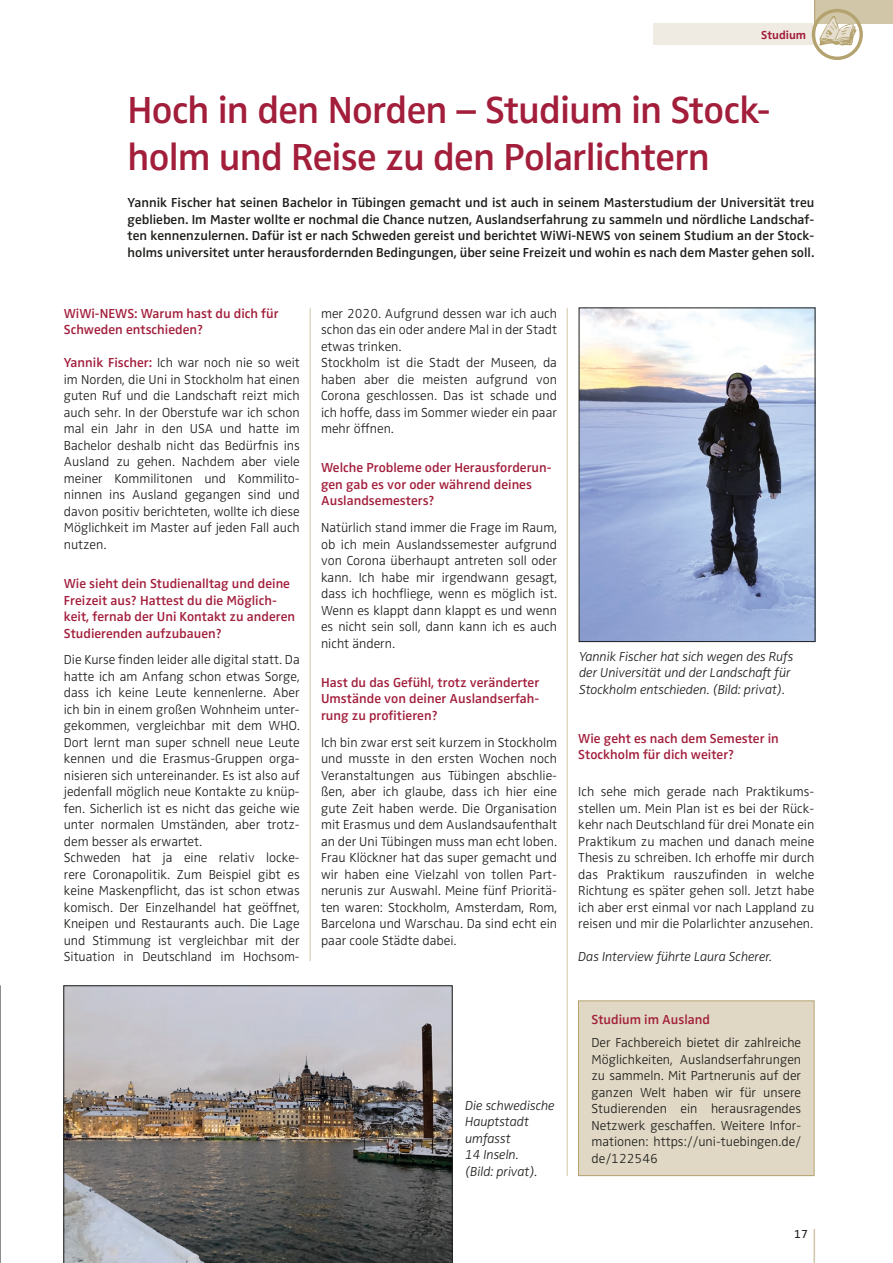
<style>
.page{position:relative;width:893px;height:1263px;background:#fff}
.page>*{position:absolute;margin:0;border:0;box-sizing:border-box;transform-origin:0 0}
.t1{font:600 39px/46.8px "Zwo OT";letter-spacing:-.02em;color:#a21e3b}
.t2{font:300 13.5px/16.5px "Zwo OT";color:#1d1d1b;text-align:justify}
.t3{font:600 13.5px/16.5px "Zwo OT";color:#a21e3b}
.t4{font:600 13.5px/16.5px "Zwo OT";color:#1d1d1b;text-align:justify}
.t5{font:italic 300 13.5px/16.5px "Zwo OT";letter-spacing:-.01em;color:#1d1d1b}
.t6{font:700 12px "Zwo OT";color:#a21e3b}
.t7{font:12px "Zwo OT";color:#1d1d1b}
.s1{font-weight:600;color:#a21e3b}
</style>
<div class="page">
<div style="left:814px;top:0;width:79px;height:24px;background:#d1c6a7"></div>
<hr style="left:814px;top:1229px;width:1px;height:34px;background:#d1c6a7">
<hr style="left:814px;top:0;width:1px;height:45px;background:#b4a26f">
<div style="left:653px;top:24px;width:161px;height:21px;background:#f0ebe2"></div>
<svg style="left:810px;top:7px;width:53px;height:53px"></svg>
<svg style="left:0;top:985px;width:1px;height:278px"></svg>
<hr style="left:310px;top:308px;width:1px;height:653px;background:#d1c6a7">
<hr style="left:567px;top:308px;width:1px;height:868px;background:#d1c6a7">
<div style="left:578px;top:1001px;width:236px;height:174px;background:#e0d8c4"></div>
<div style="left:578px;top:1001px;width:236px;height:175px;border:1px solid #b4a26f"></div>
<img style="left:64px;top:985px;width:388px;height:278px">
<img style="left:581px;top:310px;width:232px;height:330px">
<p class="t6" style="left:761px;top:28px;width:47px">Studium</p>
<h1 class="t1" style="left:128px;top:87px;width:645px">Hoch in den Norden – Studium in Stock&shy;holm und Reise zu den Polarlichtern</h1>
<p class="t4" style="left:128px;top:195px;width:688px">Yannik Fischer hat seinen Bachelor in Tübingen gemacht und ist auch in seinem Masterstudium der Universität treu geblieben. Im Master wollte er nochmal die Chance nutzen, Auslandserfahrung zu sammeln und nördliche Landschaf&shy;ten kennenzulernen. Dafür ist er nach Schweden gereist und berichtet WiWi-NEWS von seinem Studium an der Stock&shy;holms universitet unter herausfordernden Bedingungen, über seine Freizeit und wohin es nach dem Master gehen soll.</p>
<p class="t3" style="left:64px;top:305px;width:216px">WiWi-NEWS: Warum hast du dich für<br>Schweden entschieden?</p>
<p class="t2" style="left:64px;top:355px;width:238px"><span class="s1">Yannik Fischer:</span> Ich war noch nie so weit im Norden, die Uni in Stockholm hat einen guten Ruf und die Landschaft reizt mich auch sehr. In der Oberstufe war ich schon mal ein Jahr in den USA und hatte im Bachelor deshalb nicht das Bedürfnis ins Ausland zu gehen. Nachdem aber viele meiner Kommilitonen und Kommilito&shy;ninnen ins Ausland gegangen sind und davon positiv berichteten, wollte ich diese Möglichkeit im Master auf jeden Fall auch nutzen.</p>
<p class="t3" style="left:64px;top:575px;width:233px">Wie sieht dein Studienalltag und deine Freizeit aus? Hattest du die Möglich&shy;keit, fernab der Uni Kontakt zu anderen Studierenden aufzubauen?</p>
<p class="t2" style="left:64px;top:652px;width:238px;text-align:left">Die Kurse finden leider alle digital statt. Da hatte ich am Anfang schon etwas Sorge, dass ich keine Leute kennenlerne. Aber ich bin in einem großen Wohnheim unter&shy;gekommen, vergleichbar mit dem WHO.<br>Dort lernt man super schnell neue Leute kennen und die Erasmus-Gruppen orga&shy;nisieren sich untereinander. Es ist also auf jedenfall möglich neue Kontakte zu knüp&shy;fen. Sicherlich ist es nicht das geiche wie unter normalen Umständen, aber trotz&shy;dem besser als erwartet.<br>Schweden hat ja eine relativ locke&shy;rere Coronapolitik. Zum Beispiel gibt es keine Maskenpflicht, das ist schon etwas komisch. Der Einzelhandel hat geöffnet, Kneipen und Restaurants auch. Die Lage und Stimmung ist vergleichbar mit der Situation in Deutschland im Hochsom-</p>
<p class="t2" style="left:321px;top:305px;width:238px;text-align:left">mer 2020. Aufgrund dessen war ich auch schon das ein oder andere Mal in der Stadt etwas trinken.<br>Stockholm ist die Stadt der Museen, da haben aber die meisten aufgrund von<br>Corona geschlossen. Das ist schade und ich hoffe, dass im Sommer wieder ein paar mehr öffnen.</p>
<p class="t3" style="left:321px;top:460px;width:232px">Welche Probleme oder Herausforderun&shy;gen gab es vor oder während deines<br>Auslandsemesters?</p>
<p class="t2" style="left:321px;top:520px;width:238px">Natürlich stand immer die Frage im Raum, ob ich mein Auslandssemester aufgrund von Corona überhaupt antreten soll oder kann. Ich habe mir irgendwann gesagt, dass ich hochfliege, wenn es möglich ist.<br>Wenn es klappt dann klappt es und wenn es nicht sein soll, dann kann ich es auch nicht ändern.</p>
<p class="t3" style="left:321px;top:674px;width:220px;text-align:justify">Hast du das Gefühl, trotz veränderter Umstände von deiner Auslandserfah&shy;rung zu profitieren?</p>
<p class="t2" style="left:321px;top:734px;width:238px">Ich bin zwar erst seit kurzem in Stockholm und musste in den ersten Wochen noch Veranstaltungen aus Tübingen abschlie&shy;ßen, aber ich glaube, dass ich hier eine gute Zeit haben werde. Die Organisation mit Erasmus und dem Auslandsaufenthalt an der Uni Tübingen muss man echt loben.<br>Frau Klöckner hat das super gemacht und wir haben eine Vielzahl von tollen Part&shy;nerunis zur Auswahl. Meine fünf Prioritä&shy;ten waren: Stockholm, Amsterdam, Rom, Barcelona und Warschau. Da sind echt ein paar coole Städte dabei.</p>
<p class="t3" style="left:578px;top:730px;width:202px">Wie geht es nach dem Semester in<br>Stockholm für dich weiter?</p>
<p class="t5" style="left:579px;top:648px;width:216px">Yannik Fischer hat sich wegen des Rufs der Universität und der Landschaft für<br>Stockholm entschieden. (Bild: privat).</p>
<p class="t2" style="left:578px;top:783px;width:238px">Ich sehe mich gerade nach Praktikums&shy;stellen um. Mein Plan ist es bei der Rück&shy;kehr nach Deutschland für drei Monate ein Praktikum zu machen und danach meine Thesis zu schreiben. Ich erhoffe mir durch das Praktikum rauszufinden in welche Richtung es später gehen soll. Jetzt habe ich aber erst einmal vor nach Lappland zu reisen und mir die Polarlichter anzusehen.</p>
<p class="t5" style="left:578px;top:948px;width:195px">Das Interview führte Laura Scherer.</p>
<p class="t5" style="left:465px;top:1097px;width:91px">Die schwedische<br>Hauptstadt umfasst<br>14 Inseln.<br>(Bild: privat).</p>
<p class="t3" style="left:591px;top:1012px;width:120px">Studium im Ausland</p>
<p class="t2" style="left:591px;top:1035px;width:211px">Der Fachbereich bietet dir zahlreiche Möglichkeiten, Auslandserfahrungen zu sammeln. Mit Partnerunis auf der ganzen Welt haben wir für unsere Studierenden ein herausragendes Netzwerk geschaffen. Weitere Infor&shy;mationen: https://uni-tuebingen.de/ de/122546</p>
<p class="t7" style="left:794px;top:1227px;width:15px">17</p>
</div>
